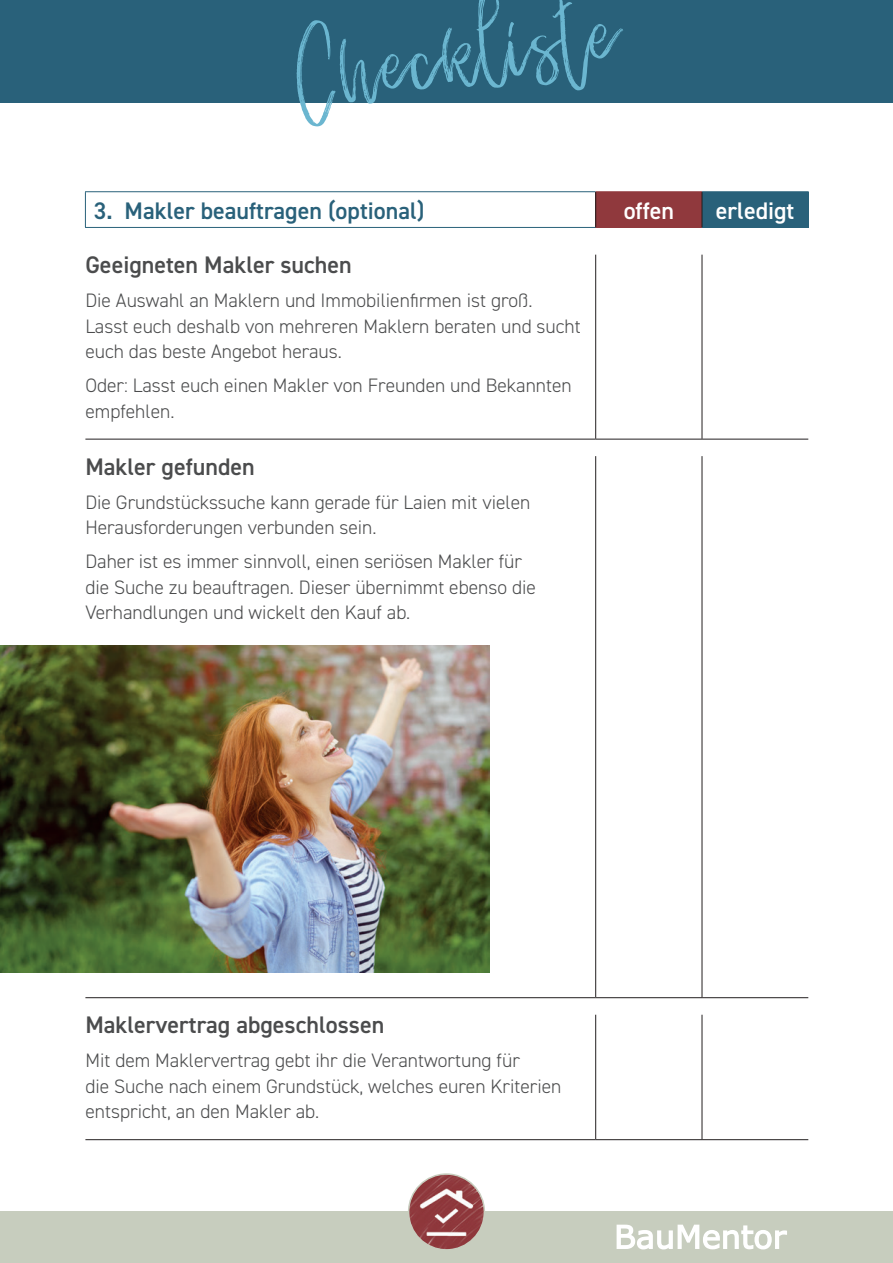
<style>
.page{position:relative;width:893px;height:1263px;background:#fff}
.page>*{position:absolute;margin:0;border:0;box-sizing:border-box;transform-origin:0 0}
.t1{font:92.1px "Salted Mocha";color:#6bb6d0}
.t2{font:600 24px "DIN2014";color:#4b4c4d}
.t3{font:600 24px "DIN2014";color:#29617a}
.t4{font:600 24px "DIN2014";color:#fff}
.t5{font:300 19.5px/25.5px "DIN2014";color:#4b4c4d}
</style>
<div class="page">
<div style="left:0;top:0;width:893px;height:102px;background:#29617a"></div>
<div style="left:0;top:1212px;width:893px;height:51px;background:#c7cdbe"></div>
<svg style="left:409px;top:1174px;width:75px;height:76px;fill:#903a3e"></svg>
<img style="left:409px;top:1176px;width:36px;height:46px">
<div style="left:408px;top:1173px;width:77px;height:77px;border:2px solid #c7cdbe;border-radius:50%"></div>
<svg style="left:617px;top:1224px;width:170px;height:25px"></svg>
<div style="left:596px;top:192px;width:106px;height:35px;background:#90393d"></div>
<div style="left:702px;top:192px;width:106px;height:35px;background:#29617a"></div>
<hr style="left:85px;top:191px;width:511px;height:1px;background:#29617a">
<hr style="left:85px;top:192px;width:1px;height:35px;background:#29617a">
<hr style="left:85px;top:227px;width:511px;height:1px;background:#29617a">
<hr style="left:596px;top:191px;width:106px;height:1px;background:#90393d">
<hr style="left:596px;top:227px;width:106px;height:1px;background:#90393d">
<hr style="left:702px;top:191px;width:107px;height:1px;background:#29617a">
<hr style="left:808px;top:192px;width:1px;height:35px;background:#29617a">
<hr style="left:702px;top:227px;width:107px;height:1px;background:#29617a">
<hr style="left:85px;top:439px;width:511px;height:1px;background:#231f20">
<hr style="left:596px;top:439px;width:106px;height:1px;background:#231f20">
<hr style="left:702px;top:439px;width:106px;height:1px;background:#231f20">
<hr style="left:85px;top:997px;width:511px;height:1px;background:#231f20">
<hr style="left:596px;top:997px;width:106px;height:1px;background:#231f20">
<hr style="left:702px;top:997px;width:106px;height:1px;background:#231f20">
<hr style="left:595px;top:192px;width:1px;height:35px;background:#231f20">
<hr style="left:595px;top:255px;width:1px;height:184px;background:#231f20">
<hr style="left:595px;top:456px;width:1px;height:541px;background:#231f20">
<hr style="left:595px;top:1015px;width:1px;height:124px;background:#231f20">
<hr style="left:702px;top:192px;width:1px;height:35px;background:#231f20">
<hr style="left:702px;top:255px;width:1px;height:184px;background:#231f20">
<hr style="left:702px;top:456px;width:1px;height:541px;background:#231f20">
<hr style="left:702px;top:1015px;width:1px;height:124px;background:#231f20">
<hr style="left:85px;top:1139px;width:511px;height:1px;background:#231f20">
<hr style="left:596px;top:1139px;width:106px;height:1px;background:#231f20">
<hr style="left:702px;top:1139px;width:106px;height:1px;background:#231f20">
<img style="left:0;top:645px;width:490px;height:327px">
<h1 class="t1" style="left:286px;top:12px;width:324px;rotate:-8deg">Checkliste</h1>
<p class="t3" style="left:94px;top:195px;width:332px">3. Makler beauftragen (optional)</p>
<p class="t4" style="left:624px;top:195px;width:52px">offen</p>
<p class="t4" style="left:716px;top:195px;width:80px">erledigt</p>
<p class="t2" style="left:85px;top:249px;width:268px">Geeigneten Makler suchen</p>
<p class="t5" style="left:85px;top:288px;width:497px">Die Auswahl an Maklern und Immobilienfirmen ist groß.<br>Lasst euch deshalb von mehreren Maklern beraten und sucht euch das beste Angebot heraus.</p>
<p class="t5" style="left:85px;top:373px;width:488px">Oder: Lasst euch einen Makler von Freunden und Bekannten empfehlen.</p>
<p class="t2" style="left:85px;top:451px;width:171px">Makler gefunden</p>
<p class="t5" style="left:85px;top:489px;width:447px">Die Grundstückssuche kann gerade für Laien mit vielen<br>Herausforderungen verbunden sein.</p>
<p class="t5" style="left:85px;top:549px;width:452px">Daher ist es immer sinnvoll, einen seriösen Makler für die Suche zu beauftragen. Dieser übernimmt ebenso die<br>Verhandlungen und wickelt den Kauf ab.</p>
<p class="t2" style="left:85px;top:1009px;width:300px">Maklervertrag abgeschlossen</p>
<p class="t5" style="left:85px;top:1048px;width:478px">Mit dem Maklervertrag gebt ihr die Verantwortung für<br>die Suche nach einem Grundstück, welches euren Kriterien entspricht, an den Makler ab.</p>
</div>
